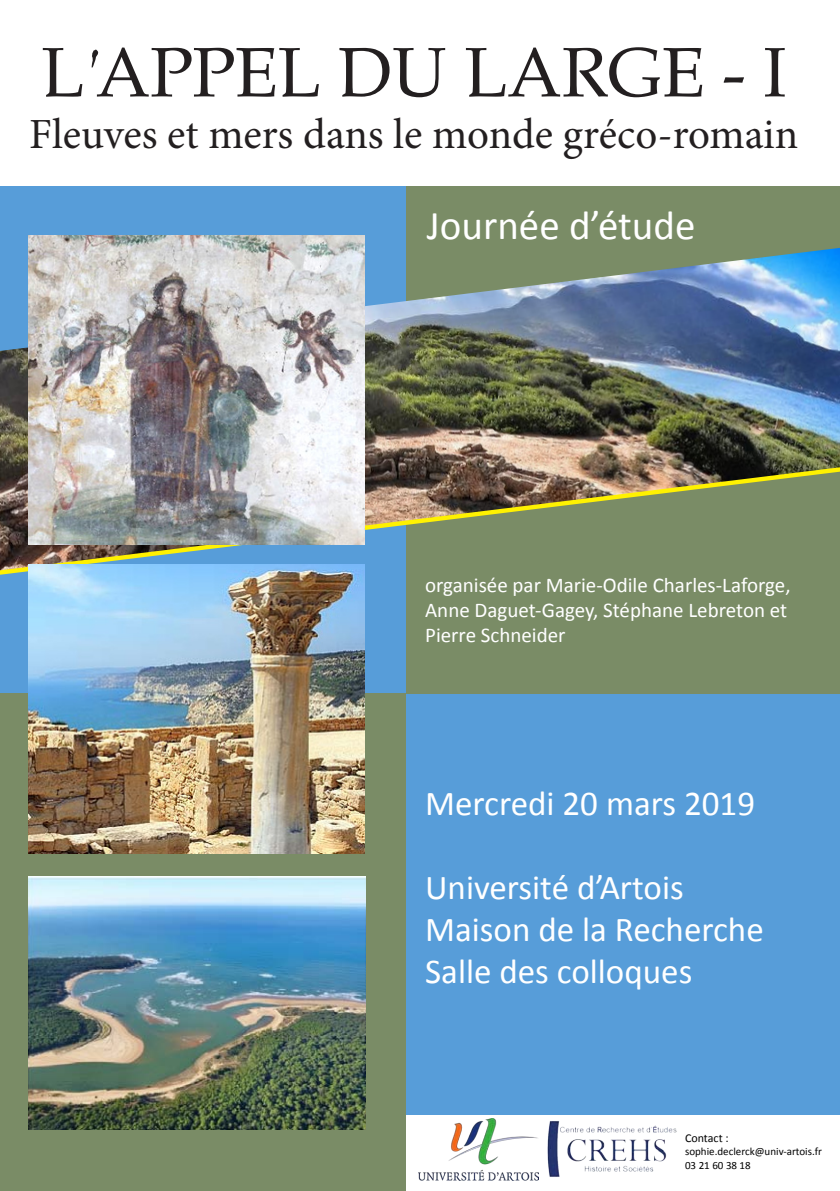
<style>
.page{position:relative;width:840px;height:1191px;background:#fff}
.page>*{position:absolute;margin:0;border:0;box-sizing:border-box;transform-origin:0 0}
.t1{font:70px "Book Antiqua";color:#231f20}
.t2{font:43px "Minion Pro";letter-spacing:-.005em;color:#231f20}
.t3{font:41px "Calibri";color:#fff}
.t4{font:35px "Calibri";color:#fff}
.t5{font:21px/25.2px "Calibri";color:#fff}
.t6{font:12px "Calibri";color:#000}
.t7{font:11px "Calibri";color:#000}
.s1{font-family:"Blackadder ITC"}
</style>
<div class="page">
<div style="left:0;top:186px;width:839px;height:928px;background:#579dd9"></div>
<div style="left:406px;top:186px;width:433px;height:507px;background:#7a8c66"></div>
<img style="left:0;top:248px;width:839px;height:322px">
<div style="left:0;top:693px;width:405px;height:498px;background:#7a8c66"></div>
<img style="left:28px;top:236px;width:336px;height:308px">
<img style="left:28px;top:565px;width:336px;height:289px">
<img style="left:28px;top:876px;width:337px;height:253px">
<img style="left:418px;top:1118px;width:120px;height:62px">
<img style="left:547px;top:1121px;width:130px;height:56px">
<p class="t1" style="left:41px;top:24px;width:746px">L<span class="s1">'</span>APPEL DU LARGE - I</p>
<p class="t2" style="left:29px;top:105px;width:770px">Fleuves et mers dans le monde gréco-romain</p>
<p class="t3" style="left:426px;top:199px;width:270px">Journée d’étude</p>
<p class="t5" style="left:425px;top:572px;width:367px">organisée par Marie-Odile Charles-Laforge,<br>Anne Daguet-Gagey, Stéphane Lebreton et<br>Pierre Schneider</p>
<p class="t4" style="left:425px;top:781px;width:331px">Mercredi 20 mars 2019</p>
<p class="t4" style="left:425px;top:865px;width:260px">Université d’Artois</p>
<p class="t4" style="left:425px;top:907px;width:340px">Maison de la Recherche</p>
<p class="t4" style="left:425px;top:949px;width:268px">Salle des colloques</p>
<p class="t6" style="left:684px;top:1130px;width:45px">Contact :</p>
<p class="t7" style="left:684px;top:1144px;width:138px">sophie.declerck@univ-artois.fr</p>
<p class="t7" style="left:684px;top:1158px;width:67px">03 21 60 38 18</p>
</div>
